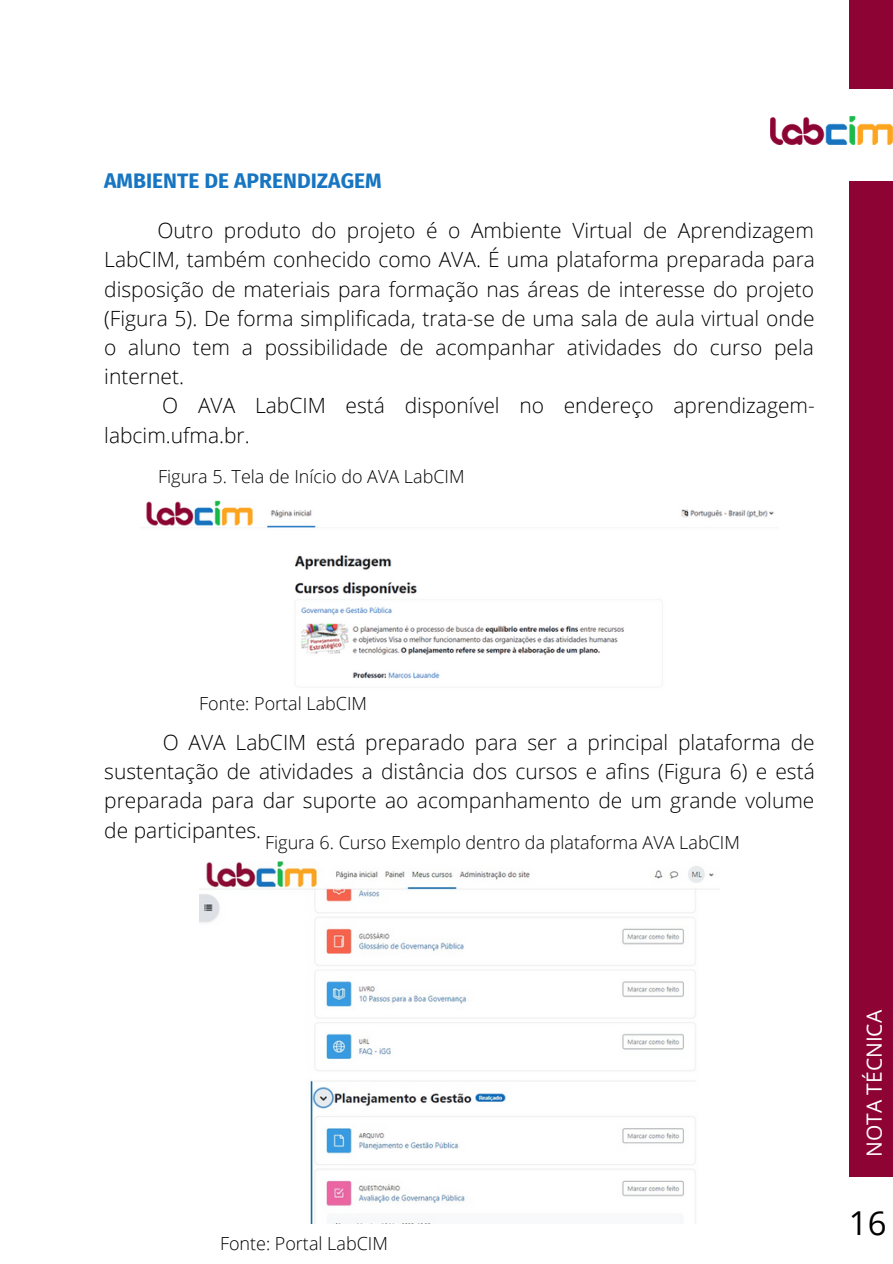
<style>
.page{position:relative;width:893px;height:1264px;background:#fff}
.page>*{position:absolute;margin:0;border:0;box-sizing:border-box;transform-origin:0 0}
.t1{font:33px "Open Sans";color:#000}
.t2{font:300 21px/29.2px "Open Sans";color:#000;text-align:justify}
.t3{font:700 21px "Fira Sans";color:#1775c1}
.t4{font:21px "Open Sans";color:#fff}
.t5{font:300 18px "Open Sans";color:#000}
</style>
<div class="page">
<img style="left:770px;top:117px;width:122px;height:28px">
<div style="left:848px;top:181px;width:44px;height:995px;background:#8d0434"></div>
<div style="left:848px;top:0;width:44px;height:89px;background:#8d0434"></div>
<img style="left:146px;top:500px;width:628px;height:187px">
<img style="left:199px;top:861px;width:515px;height:362px">
<p class="t3" style="left:104px;top:169px;width:279px">AMBIENTE DE APRENDIZAGEM</p>
<p class="t2" style="left:104px;top:215px;width:712px;text-indent:53px">Outro produto do projeto é o Ambiente Virtual de Aprendizagem LabCIM, também conhecido como AVA. É uma plataforma preparada para disposição de materiais para formação nas áreas de interesse do projeto (Figura 5). De forma simplificada, trata-se de uma sala de aula virtual onde o aluno tem a possibilidade de acompanhar atividades do curso pela internet.</p>
<p class="t2" style="left:104px;top:391px;width:712px;text-indent:58px">O AVA LabCIM está disponível no endereço aprendizagem&shy;labcim.ufma.br.</p>
<p class="t5" style="left:158px;top:464px;width:308px">Figura 5. Tela de Início do AVA LabCIM</p>
<p class="t5" style="left:199px;top:690px;width:169px">Fonte: Portal LabCIM</p>
<p class="t2" style="left:104px;top:727px;width:712px;text-indent:59px">O AVA LabCIM está preparado para ser a principal plataforma de sustentação de atividades a distância dos cursos e afins (Figura 6) e está preparada para dar suporte ao acompanhamento de um grande volume de participantes.</p>
<p class="t5" style="left:265px;top:829px;width:476px">Figura 6. Curso Exemplo dentro da plataforma AVA LabCIM</p>
<p class="t5" style="left:220px;top:1230px;width:169px">Fonte: Portal LabCIM</p>
<p class="t4" style="left:859px;top:1157px;width:149px;rotate:-90deg">NOTA TÉCNICA</p>
<h1 class="t1" style="left:848px;top:1199px;width:39px">16</h1>
</div>
